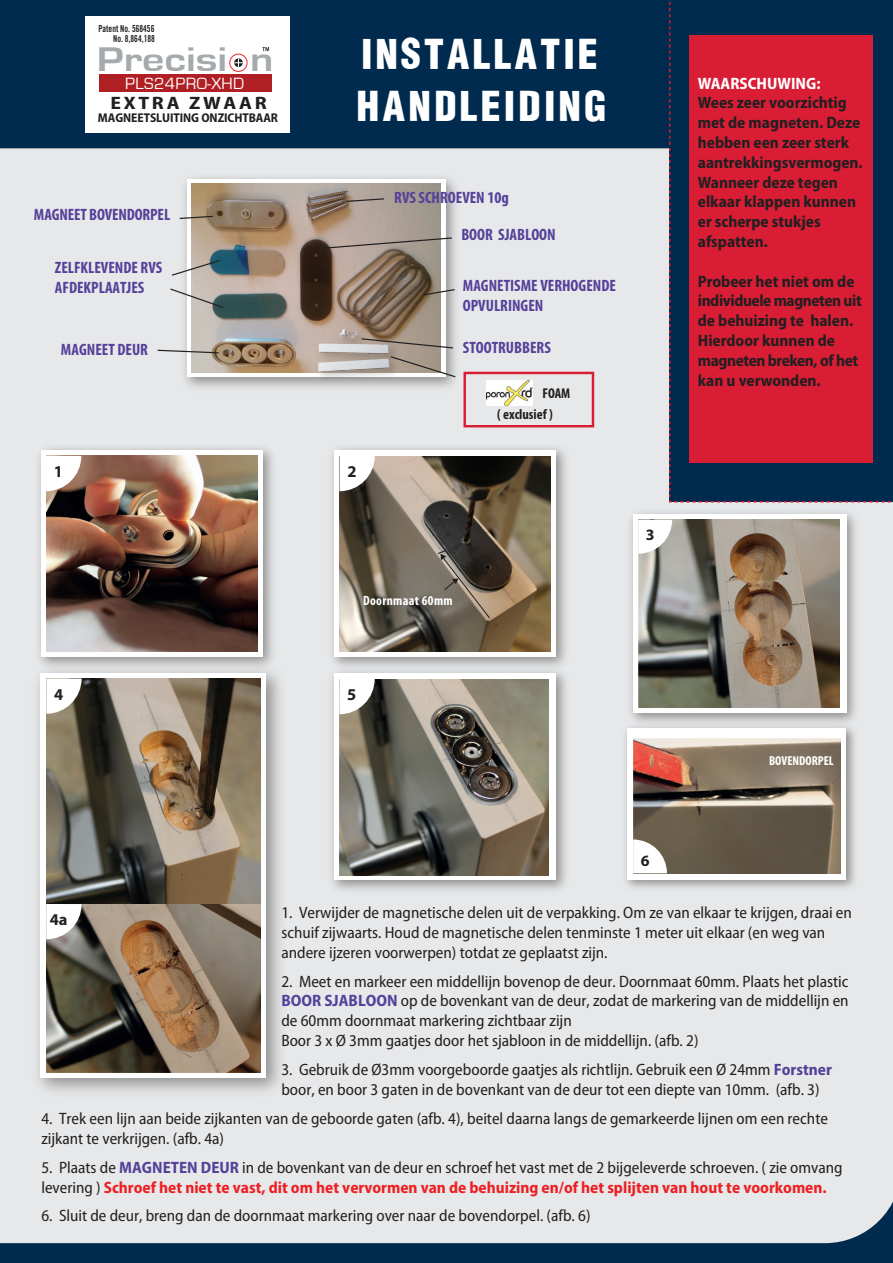
<style>
.page{position:relative;width:893px;height:1263px;background:#002b4f}
.page>*{position:absolute;margin:0;border:0;box-sizing:border-box;transform-origin:0 0}
.t1{font:45px/52.5px "Helvetica Condensed Black Se";letter-spacing:.07em;color:#fff}
.t2{font:700 35.25px "Eurostile";color:#a7aaac;scale:1.25 1}
.t3{font:700 semi-condensed 18px "Myriad Pro";letter-spacing:.125em;color:#231f20;scale:1.2 1}
.t4{font:16.8px "Eurostile";letter-spacing:.025em;color:#fff}
.t5{font:semi-condensed 16.5px/19.8px "Myriad Pro";color:#231f20}
.t6{font:700 semi-condensed 16.5px/19.8px "Myriad Pro";color:#231f20}
.t7{font:700 condensed 16.5px/19.8px "Myriad Pro";color:#55419a}
.t8{font:700 semi-condensed 16.5px "Myriad Pro";color:#fff}
.t9{font:700 16.5px "Myriad Pro";color:#231f20}
.t10{font:700 15.9px "Myriad Pro";color:#231f20}
.t11{font:700 condensed 14.25px/21px "Myriad Pro";color:#231f20}
.t12{font:700 condensed 13.5px "Myriad Pro";letter-spacing:.025em;color:#fff}
.t13{font:700 condensed 12.9px "Myriad Pro";color:#fff}
.t14{font:700 semi-condensed 12.75px "Myriad Pro";letter-spacing:-.005em;color:#231f20}
.t15{font:9.75px/10.5px "Trade Gothic Bold Cond Twenty";color:#231f20;text-align:right;scale:.87 1}
.s1{font-weight:700;color:#55419a}
.s2{font-weight:700;color:#ee1f23}
</style>
<div class="page">
<div style="left:0;top:148px;width:893px;height:1095px;background:#e7e8e9"></div>
<img style="left:30px;top:440px;width:251px;height:219px">
<svg style="left:41px;top:450px;width:222px;height:207px;background:#f1edeb"></svg>
<img style="left:46px;top:456px;width:211px;height:195px">
<svg style="left:46px;top:456px;width:35px;height:35px"></svg>
<img style="left:323px;top:440px;width:251px;height:223px">
<div style="left:334px;top:450px;width:222px;height:207px;background:#fff"></div>
<img style="left:339px;top:456px;width:211px;height:195px">
<svg style="left:437px;top:550px;width:54px;height:69px;background:#685f55"></svg>
<svg style="left:339px;top:456px;width:36px;height:35px"></svg>
<img style="left:623px;top:504px;width:241px;height:226px">
<div style="left:633px;top:514px;width:213px;height:199px;background:#fff"></div>
<img style="left:638px;top:520px;width:202px;height:187px">
<svg style="left:638px;top:520px;width:34px;height:34px"></svg>
<img style="left:323px;top:663px;width:251px;height:235px">
<div style="left:334px;top:673px;width:222px;height:207px;background:#fff"></div>
<img style="left:339px;top:679px;width:209px;height:196px">
<svg style="left:339px;top:679px;width:36px;height:35px"></svg>
<img style="left:619px;top:720px;width:243px;height:176px">
<div style="left:627px;top:729px;width:219px;height:151px;background:#fff"></div>
<img style="left:633px;top:739px;width:207px;height:134px">
<svg style="left:633px;top:839px;width:34px;height:34px"></svg>
<img style="left:175px;top:168px;width:290px;height:228px">
<div style="left:187px;top:179px;width:258px;height:198px;background:#fff"></div>
<img style="left:191px;top:183px;width:250px;height:190px">
<img style="left:312px;top:322px;width:92px;height:64px">
<img style="left:317px;top:328px;width:74px;height:44px">
<svg style="left:178px;top:215px;width:36px;height:5px"></svg>
<svg style="left:422px;top:288px;width:34px;height:8px"></svg>
<svg style="left:319px;top:237px;width:134px;height:13px;background:#a1958d"></svg>
<svg style="left:345px;top:198px;width:40px;height:5px"></svg>
<svg style="left:170px;top:259px;width:51px;height:18px"></svg>
<svg style="left:169px;top:287px;width:56px;height:22px"></svg>
<svg style="left:156px;top:349px;width:64px;height:5px"></svg>
<svg style="left:389px;top:355px;width:68px;height:23px"></svg>
<svg style="left:360px;top:337px;width:94px;height:12px"></svg>
<img style="left:26px;top:659px;width:266px;height:444px">
<div style="left:41px;top:673px;width:225px;height:404px;background:linear-gradient(to right,#fff,#fff)"></div>
<img style="left:47px;top:678px;width:213px;height:226px">
<img style="left:47px;top:904px;width:213px;height:168px">
<svg style="left:46px;top:678px;width:36px;height:36px"></svg>
<svg style="left:46px;top:904px;width:36px;height:35px"></svg>
<div style="left:85px;top:17px;width:205px;height:116px;background:#fff"></div>
<div style="left:229px;top:54px;width:18px;height:18px;border:1px solid #ee242a;border-radius:50%"></div>
<hr style="left:103px;top:63px;width:182px;height:1px;background:#fff">
<svg style="left:234px;top:58px;width:9px;height:9px"></svg>
<div style="left:99px;top:74px;width:172px;height:18px;background:#b01f23"></div>
<svg style="left:262px;top:47px;width:7px;height:4px"></svg>
<div style="left:463px;top:372px;width:131px;height:55px;border:2px solid #d81d35"></div>
<svg style="left:668px;top:2px;width:225px;height:501px"></svg>
<img style="left:486px;top:380px;width:46px;height:25px">
<p class="t15" style="left:98px;top:23px;width:66px">Patent No. 568456<br>No. 8,864,188</p>
<h2 class="t2" style="left:97px;top:40px;width:143px">Precisi n</h2>
<p class="t4" style="left:125px;top:75px;width:120px">PLS24PRO-XHD</p>
<p class="t3" style="left:110px;top:93px;width:132px">EXTRA ZWAAR</p>
<p class="t14" style="left:98px;top:110px;width:182px">MAGNEETSLUITING ONZICHTBAAR</p>
<p class="t7" style="left:34px;top:205px;width:138px">MAGNEET BOVENDORPEL</p>
<p class="t7" style="left:55px;top:258px;width:109px">ZELFKLEVENDE RVS<br>AFDEKPLAATJES</p>
<p class="t7" style="left:61px;top:340px;width:89px">MAGNEET DEUR</p>
<p class="t9" style="left:54px;top:462px;width:11px">1</p>
<p class="t9" style="left:54px;top:685px;width:11px">4</p>
<h1 class="t1" style="left:357px;top:30px;width:251px">INSTALLATIE<br>HANDLEIDING</h1>
<p class="t7" style="left:394px;top:188px;width:116px">RVS SCHROEVEN 10g</p>
<p class="t7" style="left:461px;top:225px;width:96px">BOOR SJABLOON</p>
<p class="t7" style="left:463px;top:276px;width:155px">MAGNETISME VERHOGENDE<br>OPVULRINGEN</p>
<p class="t7" style="left:463px;top:338px;width:90px">STOOTRUBBERS</p>
<p class="t9" style="left:347px;top:462px;width:11px">2</p>
<p class="t11" style="left:497px;top:383px;width:75px;text-indent:45px">FOAM ( exclusief )</p>
<p class="t12" style="left:363px;top:593px;width:91px">Doornmaat 60mm</p>
<p class="t10" style="left:646px;top:526px;width:10px">3</p>
<p class="t9" style="left:347px;top:685px;width:11px">5</p>
<p class="t10" style="left:641px;top:852px;width:10px">6</p>
<p class="t8" style="left:698px;top:74px;width:124px">WAARSCHUWING:</p>
<p class="t6" style="left:698px;top:93px;width:166px">Wees zeer voorzichtig met de magneten. Deze hebben een zeer sterk aantrekkingsvermogen.<br>Wanneer deze tegen elkaar klappen kunnen er scherpe stukjes afspatten.</p>
<p class="t6" style="left:698px;top:271px;width:165px">Probeer het niet om de individuele magneten uit de behuizing te halen.<br>Hierdoor kunnen de magneten breken, of het kan u verwonden.</p>
<p class="t13" style="left:769px;top:753px;width:66px">BOVENDORPEL</p>
<p class="t5" style="left:281px;top:903px;width:572px">1. Verwijder de magnetische delen uit de verpakking. Om ze van elkaar te krijgen, draai en schuif zijwaarts. Houd de magnetische delen tenminste 1 meter uit elkaar (en weg van andere ijzeren voorwerpen) totdat ze geplaatst zijn.</p>
<p class="t5" style="left:281px;top:971px;width:569px">2. Meet en markeer een middellijn bovenop de deur. Doornmaat 60mm. Plaats het plastic <span class="s1">BOOR SJABLOON</span> op de bovenkant van de deur, zodat de markering van de middellijn en de 60mm doornmaat markering zichtbaar zijn<br>Boor 3 x Ø 3mm gaatjes door het sjabloon in de middellijn. (afb. 2)</p>
<p class="t5" style="left:281px;top:1060px;width:552px">3. Gebruik de Ø3mm voorgeboorde gaatjes als richtlijn. Gebruik een Ø 24mm <span class="s1">Forstner </span>boor, en boor 3 gaten in de bovenkant van de deur tot een diepte van 10mm. (afb. 3)</p>
<p class="t5" style="left:41px;top:1109px;width:788px">4. Trek een lijn aan beide zijkanten van de geboorde gaten (afb. 4), beitel daarna langs de gemarkeerde lijnen om een rechte zijkant te verkrijgen. (afb. 4a)</p>
<p class="t5" style="left:41px;top:1157px;width:803px">5. Plaats de <span class="s1">MAGNETEN DEUR</span> in de bovenkant van de deur en schroef het vast met de 2 bijgeleverde schroeven. ( zie omvang levering ) <span class="s2">Schroef het niet te vast, dit om het vervormen van de behuizing en/of het splijten van hout te voorkomen.</span></p>
<p class="t5" style="left:41px;top:1206px;width:551px">6. Sluit de deur, breng dan de doornmaat markering over naar de bovendorpel. (afb. 6)</p>
<p class="t9" style="left:50px;top:910px;width:19px">4a</p>
</div>
